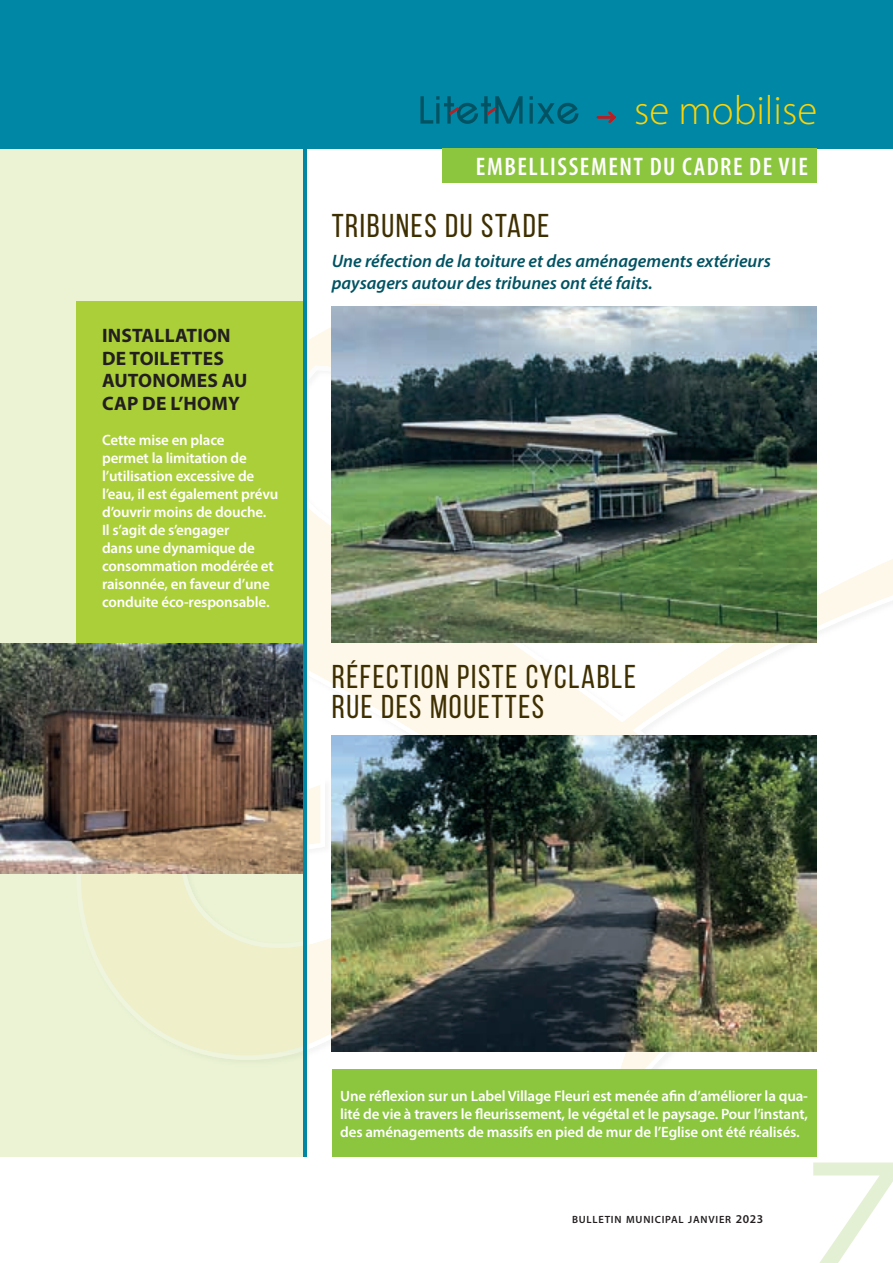
<style>
.page{position:relative;width:893px;height:1263px;background:#fff}
.page>*{position:absolute;margin:0;border:0;box-sizing:border-box;transform-origin:0 0}
.t1{font:180px "Aviano Sans";color:#e4f0d4}
.t2{font:300 40.95px "Myriad Pro";color:#fed304}
.t3{font:33px/30px "Bebas Neue";letter-spacing:.05em;color:#3f3002}
.t4{font:600 condensed 25.5px "Myriad Pro";letter-spacing:.06em;color:#fff}
.t5{font:700 19.5px/22.5px "Myriad Pro";letter-spacing:.01em;color:#231f20}
.t6{font:italic 600 18px/21.6px "Myriad Pro";color:#005363}
.t7{font:600 15px/18px "Myriad Pro";letter-spacing:-.01em;color:#fff}
.t8{font:600 10.5px "Myriad Pro";letter-spacing:.07em;color:#231f20}
.s1{font-size:12px}
</style>
<div class="page">
<div style="left:0;top:145px;width:306px;height:1012px;background:#ebf3d4"></div>
<svg style="left:401px;top:304px;width:492px;height:291px"></svg>
<img style="left:306px;top:322px;width:26px;height:347px">
<img style="left:306px;top:498px;width:26px;height:29px">
<svg style="left:332px;top:595px;width:561px;height:532px"></svg>
<img style="left:306px;top:669px;width:26px;height:381px">
<img style="left:306px;top:365px;width:26px;height:18px">
<div style="left:77px;top:302px;width:229px;height:506px;background:#abcf38"></div>
<img style="left:0;top:644px;width:303px;height:229px">
<div style="left:332px;top:1069px;width:484px;height:88px;background:#8bc63e"></div>
<img style="left:332px;top:306px;width:484px;height:336px">
<img style="left:332px;top:735px;width:484px;height:317px">
<div style="left:0;top:0;width:893px;height:149px;background:#0087a5"></div>
<svg style="left:529px;top:96px;width:49px;height:28px"></svg>
<svg style="left:420px;top:96px;width:103px;height:28px"></svg>
<svg style="left:596px;top:112px;width:20px;height:11px"></svg>
<div style="left:442px;top:149px;width:374px;height:34px;background:#8bc63e"></div>
<hr style="left:303px;top:149px;width:3px;height:1008px;background:#0087a5">
<h3 class="t5" style="left:102px;top:324px;width:147px">INSTALLATION<br>DE TOILETTES<br>AUTONOMES AU<br>CAP DE L’HOMY</h3>
<p class="t7" style="left:102px;top:430px;width:178px">Cette mise en place<br>permet la limitation de l’utilisation excessive de l’eau, il est également prévu d’ouvrir moins de douche.<br>Il s’agit de s’engager<br>dans une dynamique de consommation modérée et raisonnée, en faveur d’une conduite éco-responsable.</p>
<h2 class="t2" style="left:634px;top:85px;width:185px">se mobilise</h2>
<h3 class="t4" style="left:476px;top:151px;width:333px">EMBELLISSEMENT DU CADRE DE VIE</h3>
<h3 class="t3" style="left:332px;top:211px;width:219px">TRIBUNES DU STADE</h3>
<p class="t6" style="left:332px;top:250px;width:441px">Une réfection de la toiture et des aménagements extérieurs paysagers autour des tribunes ont été faits.</p>
<h3 class="t3" style="left:332px;top:661px;width:306px">RÉFECTION PISTE CYCLABLE<br>RUE DES MOUETTES</h3>
<p class="t7" style="left:340px;top:1086px;width:469px;text-align:justify">Une réflexion sur un Label Village Fleuri est menée afin d’améliorer la qua&shy;lité de vie à travers le fleurissement, le végétal et le paysage. Pour l’instant, des aménagements de massifs en pied de mur de l’Eglise ont été réalisés.</p>
<p class="t8" style="left:572px;top:1213px;width:193px">BULLETIN MUNICIPAL JANVIER <span class="s1">2023</span></p>
<h1 class="t1" style="left:806px;top:1127px;width:101px">7</h1>
</div>
